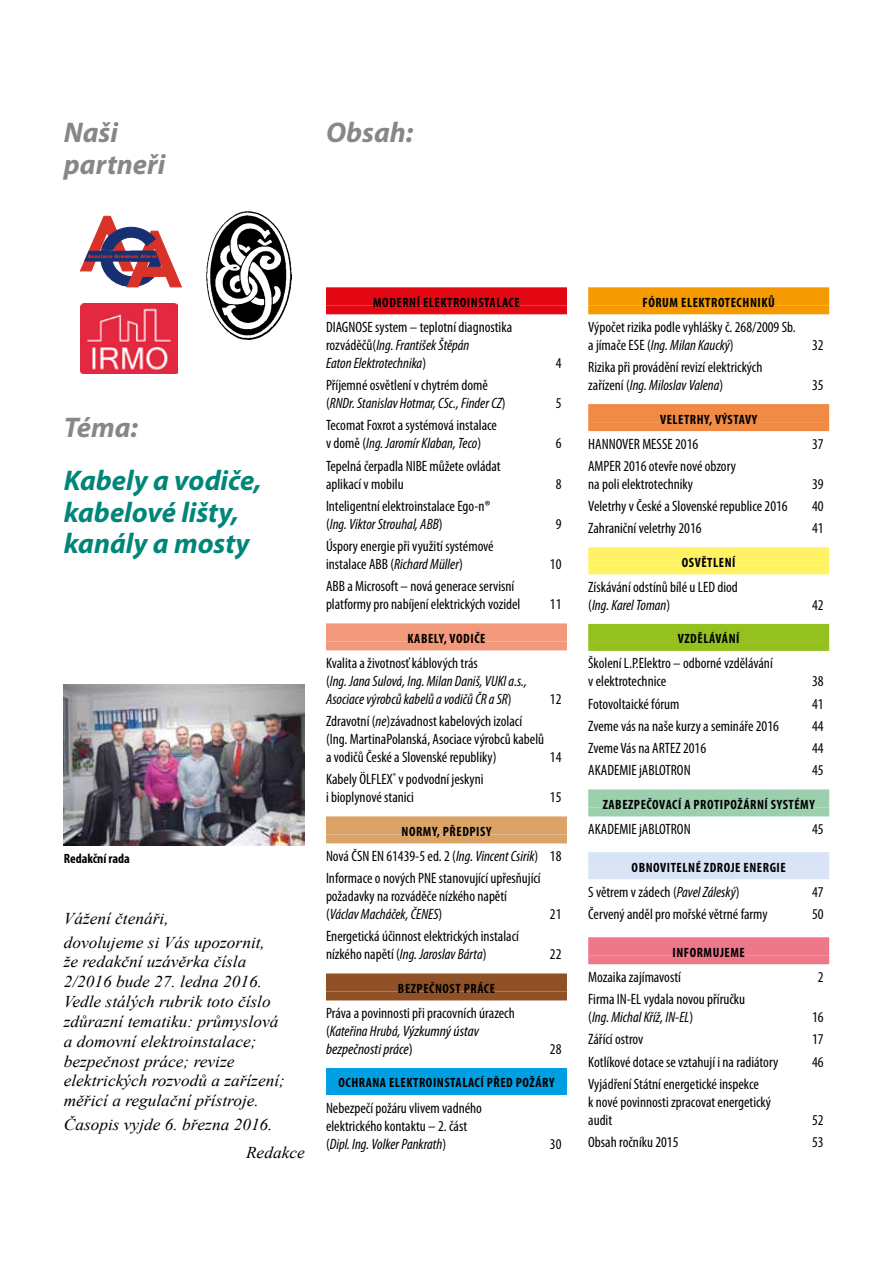
<style>
.page{position:relative;width:893px;height:1263px;background:#fff}
.page>*{position:absolute;margin:0;border:0;box-sizing:border-box;transform-origin:0 0}
.t1{font:italic 700 28.5px/31.5px "Myriad Pro";color:#008677}
.t2{font:italic 700 28.5px/31.5px "Myriad Pro";color:#878787}
.t3{font:italic 16.5px/19.8px "Times New Roman";color:#000;scale:1.05 1}
.t4{font:condensed 15px/18px "Myriad Pro";color:#000}
.t5{font:italic condensed 15px/18px "Myriad Pro";color:#000}
.t6{font:700 condensed 13.5px "Myriad Pro";letter-spacing:.04em;color:#000}
.t7{font:900 4.8px "Arial";letter-spacing:.025em;color:#d93228}
.s1{font-style:italic}
.s2{font-style:normal}
</style>
<div class="page">
<img style="left:206px;top:212px;width:85px;height:127px">
<svg style="left:80px;top:216px;width:102px;height:71px"></svg>
<img style="left:80px;top:303px;width:98px;height:71px">
<img style="left:64px;top:685px;width:241px;height:160px">
<div style="left:326px;top:287px;width:241px;height:18px;background:#e30613"></div>
<div style="left:326px;top:305px;width:241px;height:9px;background:#e30613"></div>
<div style="left:326px;top:623px;width:241px;height:18px;background:#f3997b"></div>
<div style="left:326px;top:641px;width:241px;height:9px;background:#f3997b"></div>
<div style="left:326px;top:816px;width:241px;height:18px;background:#dca367"></div>
<div style="left:326px;top:834px;width:241px;height:9px;background:#dca367"></div>
<div style="left:326px;top:973px;width:241px;height:18px;background:#905127"></div>
<div style="left:326px;top:991px;width:241px;height:9px;background:#905127"></div>
<div style="left:326px;top:1068px;width:241px;height:18px;background:#009fe3"></div>
<div style="left:326px;top:1086px;width:241px;height:9px;background:#009fe3"></div>
<div style="left:588px;top:287px;width:241px;height:18px;background:#f59a00"></div>
<div style="left:588px;top:305px;width:241px;height:9px;background:#f59a00"></div>
<div style="left:588px;top:404px;width:241px;height:18px;background:#f18a44"></div>
<div style="left:588px;top:422px;width:241px;height:9px;background:#f18a44"></div>
<div style="left:588px;top:547px;width:241px;height:18px;background:#fff265"></div>
<div style="left:588px;top:565px;width:241px;height:9px;background:#fff265"></div>
<div style="left:588px;top:624px;width:241px;height:18px;background:#95c11f"></div>
<div style="left:588px;top:642px;width:241px;height:9px;background:#95c11f"></div>
<div style="left:588px;top:789px;width:241px;height:18px;background:#9bcfae"></div>
<div style="left:588px;top:807px;width:241px;height:9px;background:#9bcfae"></div>
<div style="left:588px;top:852px;width:241px;height:18px;background:#d8e3f5"></div>
<div style="left:588px;top:870px;width:241px;height:9px;background:#d8e3f5"></div>
<div style="left:588px;top:937px;width:241px;height:18px;background:#ee778a"></div>
<div style="left:588px;top:955px;width:241px;height:9px;background:#ee778a"></div>
<h1 class="t2" style="left:64px;top:116px;width:103px">Naši partneři</h1>
<h1 class="t2" style="left:326px;top:116px;width:89px">Obsah:</h1>
<p class="t7" style="left:88px;top:253px;width:70px">Asociace Grémium Alarm</p>
<h1 class="t2" style="left:64px;top:411px;width:76px">Téma:</h1>
<h1 class="t1" style="left:64px;top:464px;width:199px">Kabely a vodiče, kabelové lišty, kanály a mosty</h1>
<p class="t6" style="left:64px;top:850px;width:68px">REDAKČNÍ RADA</p>
<p class="t3" style="left:64px;top:906px;width:193px;line-height:24px">Vážení čtenáři,<br>dovolujeme si Vás upozornit,</p>
<p class="t3" style="left:64px;top:952px;width:212px">že redakční uzávěrka čísla<br>2/2016 bude 27. ledna 2016.<br>Vedle stálých rubrik toto číslo zdůrazní tematiku: průmyslová a domovní elektroinstalace; bezpečnost práce; revize elektrických rozvodů a zařízení; měřicí a regulační přístroje.</p>
<p class="t3" style="left:246px;top:1110px;width:57px;line-height:28.3px;text-indent:-182px">Časopis vyjde 6. března 2016.<br>Redakce</p>
<p class="t6" style="left:373px;top:294px;width:148px">MODERNÍ ELEKTROINSTALACE</p>
<p class="t4" style="left:326px;top:318px;width:188px">DIAGNOSE system – teplotní diagnostika rozváděčů(<span class="s1">Ing. František Štěpán<br>Eaton Elektrotechnika</span>)</p>
<p class="t5" style="left:326px;top:376px;width:181px"><span class="s2">Příjemné osvětlení v chytrém domě (</span>RNDr. Stanislav Hotmar, CSc., Finder CZ<span class="s2">)</span></p>
<p class="t4" style="left:326px;top:416px;width:173px">Tecomat Foxrot a systémová instalace v domě (<span class="s1">Ing. Jaromír Klaban, Teco</span>)</p>
<p class="t4" style="left:326px;top:456px;width:176px">Tepelná čerpadla NIBE můžete ovládat aplikací v mobilu</p>
<p class="t4" style="left:326px;top:497px;width:166px">Inteligentní elektroinstalace Ego-n® (<span class="s1">Ing. Viktor Strouhal, ABB</span>)</p>
<p class="t4" style="left:326px;top:537px;width:169px">Úspory energie při využití systémové instalace ABB (<span class="s1">Richard Müller</span>)</p>
<p class="t4" style="left:326px;top:577px;width:196px">ABB a Microsoft – nová generace servisní platformy pro nabíjení elektrických vozidel</p>
<p class="t6" style="left:407px;top:630px;width:80px">KABELY, VODIČE</p>
<p class="t5" style="left:326px;top:654px;width:202px"><span class="s2">Kvalita a životnosť káblových trás<br>(</span>Ing. Jana Sulová, Ing. Milan Daniš, VUKI a.s.,<br>Asociace výrobců kabelů a vodičů ČR a SR<span class="s2">)</span></p>
<p class="t4" style="left:556px;top:354px;width:7px">4</p>
<p class="t4" style="left:556px;top:394px;width:7px">5</p>
<p class="t4" style="left:556px;top:434px;width:7px">6</p>
<p class="t4" style="left:556px;top:474px;width:7px">8</p>
<p class="t4" style="left:556px;top:515px;width:7px">9</p>
<p class="t4" style="left:550px;top:555px;width:13px">10</p>
<p class="t4" style="left:550px;top:595px;width:13px">11</p>
<p class="t4" style="left:550px;top:690px;width:13px">12</p>
<p class="t4" style="left:326px;top:712px;width:220px">Zdravotní (<span class="s1">ne</span>)závadnost kabelových izolací (Ing. MartinaPolanská, Asociace výrobců kabelů a vodičů České a Slovenské republiky)</p>
<p class="t4" style="left:550px;top:748px;width:13px">14</p>
<p class="t4" style="left:326px;top:770px;width:159px">Kabely ÖLFLEX<sup>®</sup> v podvodní jeskyni i bioplynové stanici</p>
<p class="t4" style="left:550px;top:788px;width:13px">15</p>
<p class="t6" style="left:402px;top:823px;width:91px">NORMY, PŘEDPISY</p>
<p class="t4" style="left:326px;top:845px;width:237px;line-height:22.2px">Nová ČSN EN 61439-5 ed. 2 (<span class="s1">Ing. Vincent Csirik</span>) 18<br>Informace o nových PNE stanovující upřesňující</p>
<p class="t4" style="left:326px;top:887px;width:182px">požadavky na rozváděče nízkého napětí (<span class="s1">Václav Macháček, ČENES</span>)</p>
<p class="t4" style="left:550px;top:905px;width:13px">21</p>
<p class="t4" style="left:326px;top:927px;width:194px">Energetická účinnost elektrických instalací nízkého napětí (<span class="s1">Ing. Jaroslav Bárta</span>)</p>
<p class="t4" style="left:550px;top:945px;width:13px">22</p>
<p class="t6" style="left:398px;top:980px;width:99px">BEZPEČNOST PRÁCE</p>
<p class="t5" style="left:326px;top:1004px;width:190px"><span class="s2">Práva a povinnosti při pracovních úrazech (</span>Kateřina Hrubá, Výzkumný ústav bezpečnosti práce<span class="s2">)</span></p>
<p class="t4" style="left:550px;top:1040px;width:13px">28</p>
<p class="t6" style="left:338px;top:1074px;width:218px">OCHRANA ELEKTROINSTALACÍ PŘED POŽÁRY</p>
<p class="t4" style="left:326px;top:1098px;width:158px">Nebezpečí požáru vlivem vadného elektrického kontaktu – 2. část (<span class="s1">Dipl. Ing. Volker Pankrath</span>)</p>
<p class="t4" style="left:550px;top:1134px;width:13px">30</p>
<p class="t6" style="left:642px;top:294px;width:134px">FÓRUM ELEKTROTECHNIKŮ</p>
<p class="t4" style="left:588px;top:318px;width:209px">Výpočet rizika podle vyhlášky č. 268/2009 Sb. a jímače ESE (<span class="s1">Ing. Milan Kaucký</span>)</p>
<p class="t4" style="left:588px;top:358px;width:176px">Rizika při provádění revizí elektrických zařízení (<span class="s1">Ing. Miloslav Valena</span>)</p>
<p class="t4" style="left:812px;top:336px;width:13px">32</p>
<p class="t4" style="left:812px;top:376px;width:13px">35</p>
<p class="t6" style="left:660px;top:411px;width:99px">VELETR HY, VÝSTAVY</p>
<p class="t4" style="left:588px;top:434px;width:111px">HANNOVER MESSE 2016</p>
<p class="t4" style="left:812px;top:434px;width:13px">37</p>
<p class="t4" style="left:588px;top:457px;width:149px">AMPER 2016 otevře nové obzory na poli elektrotechniky</p>
<p class="t4" style="left:812px;top:475px;width:13px">39</p>
<p class="t4" style="left:588px;top:497px;width:201px">Veletrhy v České a Slovenské republice 2016</p>
<p class="t4" style="left:812px;top:497px;width:13px">40</p>
<p class="t4" style="left:588px;top:519px;width:115px">Zahraniční veletrhy 2016</p>
<p class="t4" style="left:812px;top:519px;width:13px">41</p>
<p class="t6" style="left:682px;top:554px;width:55px">OSVĚTLENÍ</p>
<p class="t4" style="left:588px;top:578px;width:151px">Získávání odstínů bílé u LED diod (<span class="s1">Ing. Karel Toman</span>)</p>
<p class="t4" style="left:812px;top:596px;width:13px">42</p>
<p class="t6" style="left:678px;top:630px;width:63px">VZDĚLÁVÁNÍ</p>
<p class="t4" style="left:588px;top:654px;width:186px">Školení L.P.Elektro – odborné vzdělávání v elektrotechnice</p>
<p class="t4" style="left:812px;top:672px;width:13px">38</p>
<p class="t4" style="left:588px;top:694px;width:93px">Fotovoltaické fórum</p>
<p class="t4" style="left:812px;top:694px;width:13px">41</p>
<p class="t4" style="left:588px;top:717px;width:192px">Zveme vás na naše kurzy a semináře 2016</p>
<p class="t4" style="left:812px;top:717px;width:13px">44</p>
<p class="t4" style="left:588px;top:739px;width:119px">Zveme Vás na ARTEZ 2016</p>
<p class="t4" style="left:812px;top:739px;width:13px">44</p>
<p class="t4" style="left:588px;top:761px;width:104px">AKADEMIE jABLOTRON</p>
<p class="t4" style="left:812px;top:761px;width:13px">45</p>
<p class="t6" style="left:603px;top:796px;width:214px">ZABEZPEČOVACÍ A PROTIPOŽÁRNÍ SYSTÉMY</p>
<p class="t4" style="left:588px;top:820px;width:104px">AKADEMIE jABLOTRON</p>
<p class="t4" style="left:812px;top:820px;width:13px">45</p>
<p class="t6" style="left:632px;top:859px;width:156px">OBNOVITELNÉ ZDROJE ENERGIE</p>
<p class="t4" style="left:588px;top:882px;width:153px">S větrem v zádech (<span class="s1">Pavel Záleský</span>)</p>
<p class="t4" style="left:812px;top:882px;width:13px">47</p>
<p class="t4" style="left:588px;top:905px;width:181px">Červený anděl pro mořské větrné farmy</p>
<p class="t4" style="left:812px;top:905px;width:13px">50</p>
<p class="t6" style="left:672px;top:944px;width:74px">INFORMUJEME</p>
<p class="t4" style="left:588px;top:967px;width:94px">Mozaika zajímavostí</p>
<p class="t4" style="left:818px;top:967px;width:7px">2</p>
<p class="t4" style="left:588px;top:990px;width:158px">Firma IN-EL vydala novou příručku (<span class="s1">Ing. Michal Kříž, IN-EL</span>)</p>
<p class="t4" style="left:812px;top:1008px;width:13px">16</p>
<p class="t4" style="left:588px;top:1030px;width:57px">Zářící ostrov</p>
<p class="t4" style="left:812px;top:1030px;width:13px">17</p>
<p class="t4" style="left:588px;top:1052px;width:192px">Kotlíkové dotace se vztahují i na radiátory</p>
<p class="t4" style="left:812px;top:1052px;width:13px">46</p>
<p class="t4" style="left:588px;top:1074px;width:184px">Vyjádření Státní energetické inspekce<br>k nové povinnosti zpracovat energetický audit</p>
<p class="t4" style="left:812px;top:1110px;width:13px">52</p>
<p class="t4" style="left:588px;top:1133px;width:92px">Obsah ročníku 2015</p>
<p class="t4" style="left:812px;top:1133px;width:13px">53</p>
</div>
